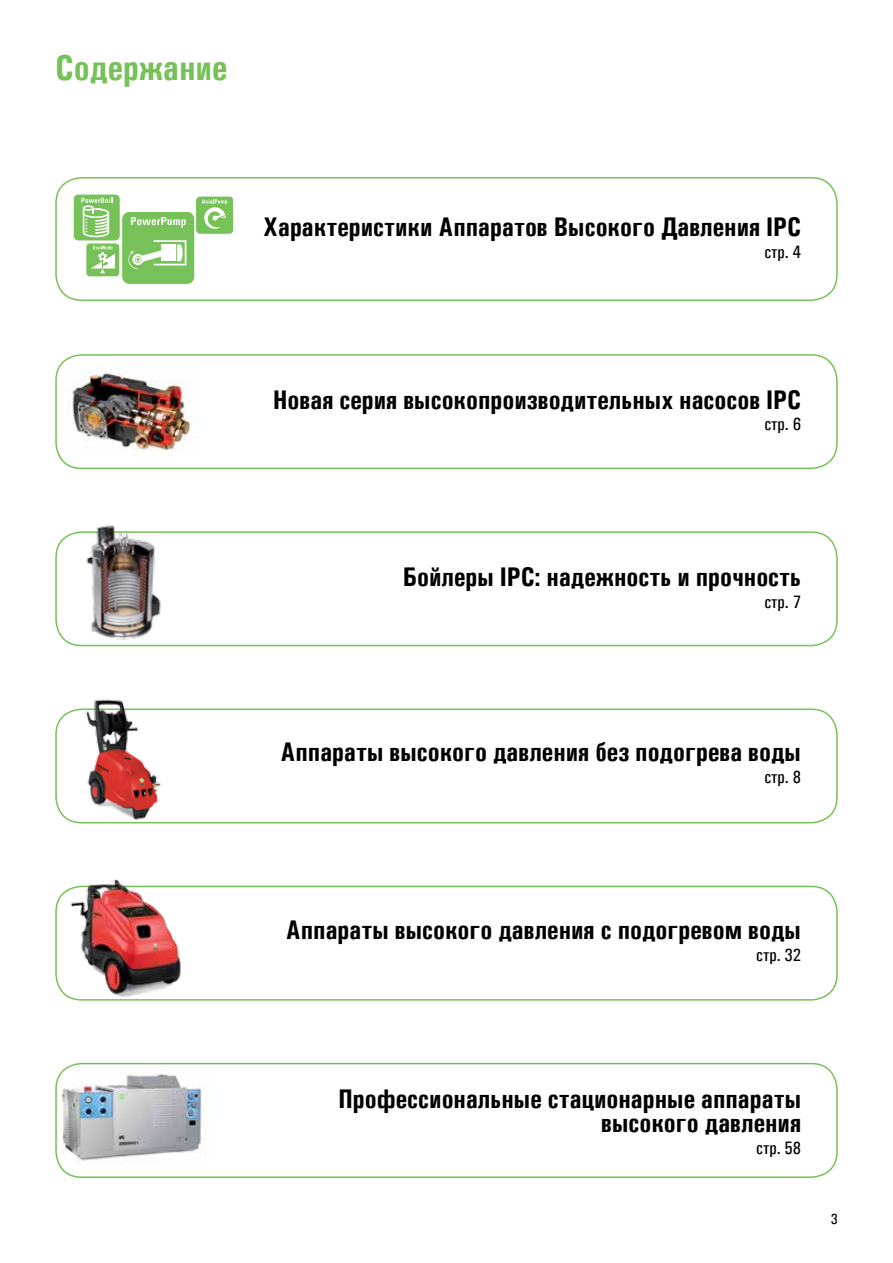
<style>
.page{position:relative;width:893px;height:1263px;background:#fff}
.page>*{position:absolute;margin:0;border:0;box-sizing:border-box;transform-origin:0 0}
.t1{font:700 36px "Univers Condensed";color:#76c158}
.t2{font:700 27px/24px "Univers Condensed";color:#000;text-align:right}
.t3{font:500 18px "Univers Condensed";color:#000}
.t4{font:500 15px "Univers Condensed";color:#000}
</style>
<div class="page">
<div style="left:55px;top:177px;width:783px;height:124px;border:2px solid #76c158;border-radius:26px"></div>
<div style="left:55px;top:354px;width:783px;height:115px;border:2px solid #76c158;border-radius:26px"></div>
<div style="left:55px;top:531px;width:783px;height:115px;border:2px solid #76c158;border-radius:26px"></div>
<div style="left:55px;top:708px;width:783px;height:115px;border:2px solid #76c158;border-radius:26px"></div>
<div style="left:55px;top:886px;width:783px;height:114px;border:2px solid #76c158;border-radius:26px"></div>
<div style="left:55px;top:1063px;width:783px;height:115px;border:2px solid #76c158;border-radius:26px"></div>
<img style="left:77px;top:525px;width:92px;height:122px">
<img style="left:72px;top:364px;width:119px;height:87px">
<div style="left:122px;top:212px;width:72px;height:72px;background:#76c158;border-radius:7px"></div>
<svg style="left:131px;top:217px;width:55px;height:10px"></svg>
<svg style="left:128px;top:240px;width:58px;height:29px"></svg>
<div style="left:86px;top:243px;width:33px;height:33px;background:#76c158;border-radius:3px"></div>
<svg style="left:91px;top:246px;width:24px;height:27px"></svg>
<div style="left:196px;top:197px;width:37px;height:36px;background:#76c158;border-radius:4px"></div>
<svg style="left:202px;top:199px;width:25px;height:30px"></svg>
<div style="left:74px;top:195px;width:46px;height:45px;background:#76c158;border-radius:5px"></div>
<svg style="left:81px;top:198px;width:31px;height:39px"></svg>
<img style="left:79px;top:699px;width:85px;height:124px">
<img style="left:63px;top:879px;width:121px;height:122px">
<img style="left:61px;top:1067px;width:141px;height:95px">
<p class="t1" style="left:55px;top:46px;width:174px">Содержание</p>
<p class="t2" style="left:263px;top:215px;width:539px">Характеристики Аппаратов Высокого Давления IPC</p>
<p class="t3" style="left:764px;top:241px;width:38px">стр. 4</p>
<p class="t2" style="left:273px;top:387px;width:530px">Новая серия высокопроизводительных насосов IPC</p>
<p class="t3" style="left:764px;top:414px;width:38px">стр. 6</p>
<p class="t2" style="left:403px;top:564px;width:400px">Бойлеры IPC: надежность и прочность</p>
<p class="t3" style="left:764px;top:591px;width:38px">стр. 7</p>
<p class="t2" style="left:280px;top:739px;width:522px">Аппараты высокого давления без подогрева воды</p>
<p class="t3" style="left:764px;top:766px;width:38px">стр. 8</p>
<p class="t2" style="left:286px;top:918px;width:517px">Аппараты высокого давления с подогревом воды</p>
<p class="t3" style="left:756px;top:944px;width:47px">стр. 32</p>
<p class="t2" style="left:338px;top:1086px;width:465px">Профессиональные стационарные аппараты высокого давления</p>
<p class="t3" style="left:756px;top:1137px;width:47px">стр. 58</p>
<p class="t4" style="left:831px;top:1210px;width:8px">3</p>
</div>
